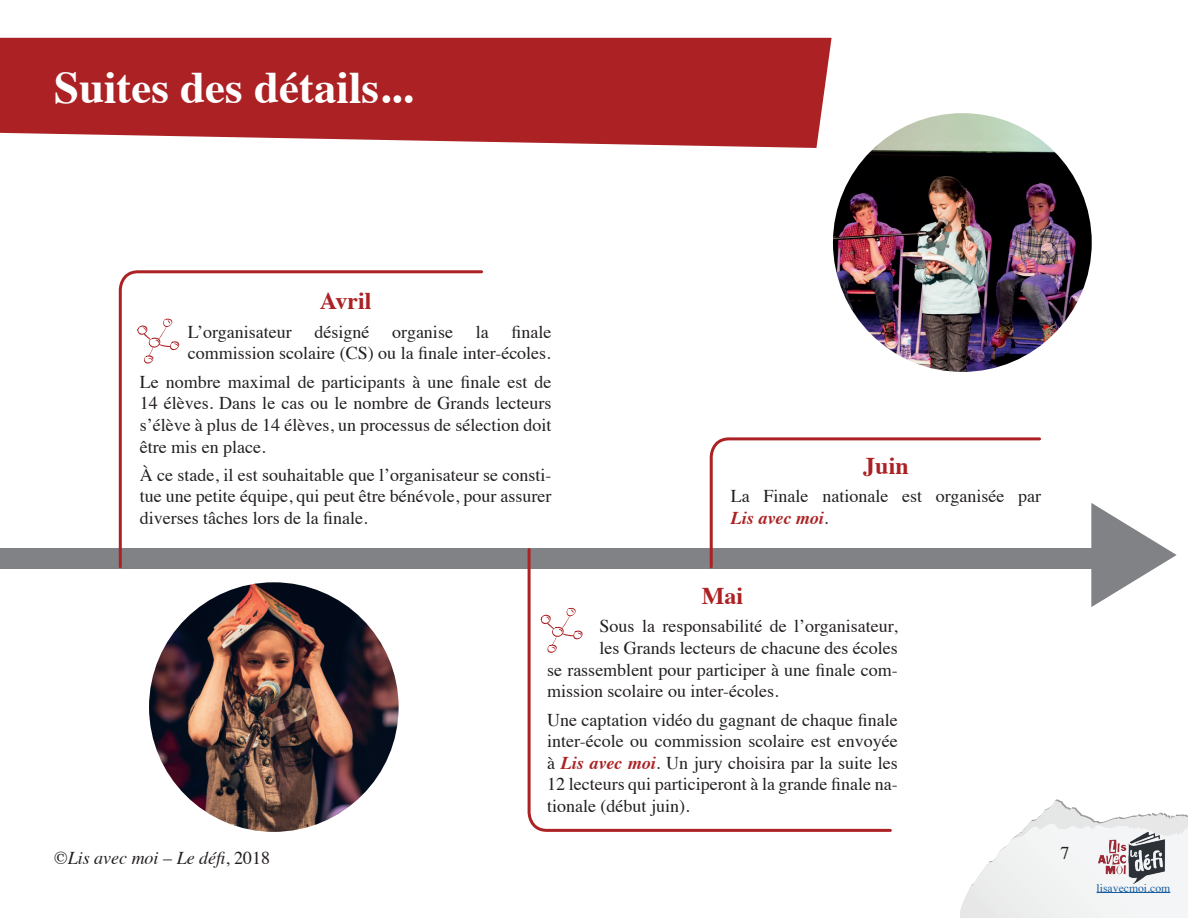
<style>
.page{position:relative;width:1188px;height:918px;background:#fff}
.page>*{position:absolute;margin:0;border:0;box-sizing:border-box;transform-origin:0 0}
.t1{font:700 45px "Times";color:#fff}
.t2{font:700 24px "Times";color:#ac2124}
.t3{font:18px/21.6px "Times";color:#231f20;text-align:justify}
.t4{font:italic 18px "Times";color:#231f20}
.t5{font:11.7px "Times";color:#175d9e}
.s1{font-weight:700;font-style:italic;color:#ac2124}
.s2{font-style:normal}
</style>
<div class="page">
<svg style="left:960px;top:799px;width:228px;height:119px"></svg>
<img style="left:1097px;top:832px;width:68px;height:53px">
<hr style="left:1097px;top:892px;width:73px;height:1px;background:#175d9e">
<svg style="left:0;top:38px;width:832px;height:110px;background:#b23234"></svg>
<div style="left:0;top:548px;width:1091px;height:20px;background:#808285"></div>
<img style="left:149px;top:582px;width:250px;height:250px;border-radius:125px">
<svg style="left:1091px;top:503px;width:86px;height:104px"></svg>
<svg style="left:709px;top:437px;width:334px;height:132px"></svg>
<svg style="left:526px;top:547px;width:367px;height:285px"></svg>
<svg style="left:541px;top:607px;width:42px;height:46px"></svg>
<svg style="left:117px;top:270px;width:368px;height:299px"></svg>
<img style="left:833px;top:113px;width:259px;height:259px;border-radius:129px">
<h1 class="t1" style="left:54px;top:45px;width:360px">Suites des détails...</h1>
<h2 class="t2" style="left:320px;top:278px;width:53px">Avril</h2>
<p class="t3" style="left:188px;top:319px;width:365px;text-align:right">finale<br>commission scolaire (CS) ou la finale inter-écoles.</p>
<p class="t3" style="left:140px;top:369px;width:413px">Le nombre maximal de participants à une finale est de 14 élèves. Dans le cas ou le nombre de Grands lecteurs s’élève à plus de 14 élèves, un processus de sélection doit être mis en place.</p>
<p class="t3" style="left:140px;top:462px;width:413px">À ce stade, il est souhaitable que l’organisateur se consti&shy;tue une petite équipe, qui peut être bénévole, pour assurer diverses tâches lors de la finale.</p>
<p class="t3" style="left:188px;top:319px;width:105px">L’organisateur</p>
<p class="t3" style="left:315px;top:319px;width:56px">désigné</p>
<p class="t3" style="left:392px;top:319px;width:62px">organise</p>
<p class="t3" style="left:476px;top:319px;width:14px">la</p>
<h2 class="t2" style="left:863px;top:443px;width:47px">Juin</h2>
<p class="t3" style="left:731px;top:484px;width:312px">La Finale nationale est organisée par<br><span class="s1">Lis avec moi</span>.</p>
<h2 class="t2" style="left:702px;top:573px;width:43px">Mai</h2>
<p class="t3" style="left:600px;top:614px;width:300px">Sous la responsabilité de l’organisateur,</p>
<p class="t3" style="left:600px;top:636px;width:300px">les Grands lecteurs de chacune des écoles</p>
<p class="t3" style="left:547px;top:657px;width:352px">se rassemblent pour participer à une finale com-</p>
<p class="t3" style="left:547px;top:679px;width:233px">mission scolaire ou inter-écoles.</p>
<p class="t3" style="left:547px;top:707px;width:352px">Une captation vidéo du gagnant de chaque finale inter-école ou commission scolaire est envoyée à <span class="s1">Lis avec moi</span>. Un jury choisira par la suite les 12 lecteurs qui participeront à la grande finale na&shy;tionale (début juin).</p>
<p class="t4" style="left:54px;top:842px;width:218px"><span class="s2">©</span>Lis avec moi – Le défi<span class="s2">, 2018</span></p>
<p class="t3" style="left:1061px;top:841px;width:10px">7</p>
<p class="t5" style="left:1097px;top:877px;width:75px">lisavecmoi.com</p>
</div>
